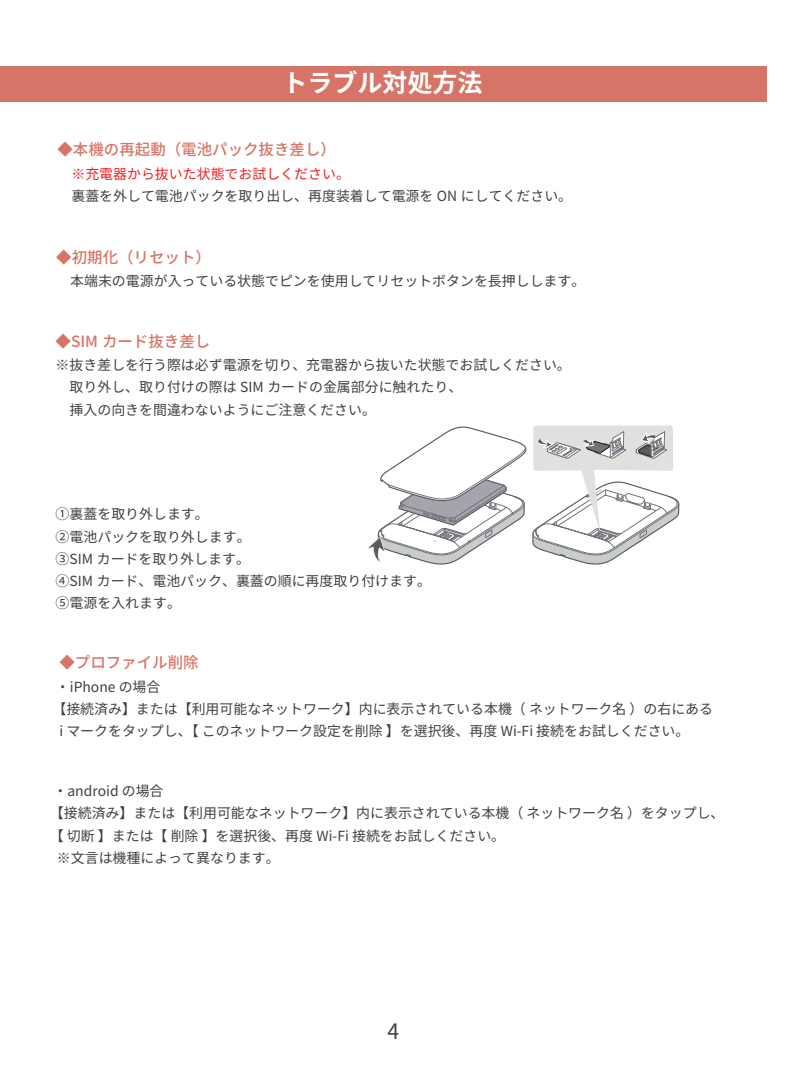
<style>
.page{position:relative;width:787px;height:1092px;background:#fff}
.page>*{position:absolute;margin:0;border:0;box-sizing:border-box;transform-origin:0 0}
.t1{font:700 25px "Noto Sans CJ Kjp";color:#fff}
.t2{font:21.25px "Noto Sans CJ Kjp";color:#404041}
.t3{font:500 15.5px "Noto Sans CJ Kjp";color:#d67567}
.t4{font:14px/22.2px "Noto Sans CJ Kjp";color:#404041}
.t5{font:14px "Noto Sans CJ Kjp";color:#ee1d23}
</style>
<div class="page">
<div style="left:0;top:66px;width:766px;height:35px;background:#d67567"></div>
<svg style="left:367px;top:425px;width:313px;height:140px"></svg>
<h1 class="t1" style="left:282px;top:68px;width:202px">トラブル対処方法</h1>
<p class="t3" style="left:57px;top:141px;width:280px">◆本機の再起動（電池パック抜き差し）</p>
<p class="t5" style="left:71px;top:166px;width:280px">※充電器から抜いた状態でお試しください。</p>
<p class="t4" style="left:71px;top:185px;width:502px">裏蓋を外して電池パックを取り出し、再度装着して電源を ON にしてください。</p>
<p class="t3" style="left:56px;top:248px;width:156px">◆初期化（リセット）</p>
<p class="t4" style="left:70px;top:270px;width:516px">本端末の電源が入っている状態でピンを使用してリセットボタンを長押しします。</p>
<p class="t3" style="left:56px;top:332px;width:156px">◆SIM カード抜き差し</p>
<p class="t4" style="left:56px;top:354px;width:516px">※抜き差しを行う際は必ず電源を切り、充電器から抜いた状態でお試しください。　取り外し、取り付けの際は SIM カードの金属部分に触れたり、<br>　挿入の向きを間違わないようにご注意ください。</p>
<p class="t4" style="left:56px;top:503px;width:377px">①裏蓋を取り外します。<br>②電池パックを取り外します。<br>③SIM カードを取り外します。<br>④SIM カード、電池パック、裏蓋の順に再度取り付けます。<br>⑤電源を入れます。</p>
<p class="t3" style="left:59px;top:654px;width:141px">◆プロファイル削除</p>
<p class="t4" style="left:56px;top:675px;width:106px">・iPhone の場合</p>
<p class="t4" style="left:52px;top:698px;width:679px">【接続済み】または【利用可能なネットワーク】内に表示されている本機（ ネットワーク名 ）の右にある 　</p>
<p class="t4" style="left:59px;top:720px;width:631px">i マークをタップし、【 このネットワーク設定を削除 】を選択後、再度 Wi-Fi 接続をお試しください。</p>
<p class="t4" style="left:53px;top:780px;width:112px">・android の場合</p>
<p class="t4" style="left:50px;top:802px;width:676px">【接続済み】または【利用可能なネットワーク】内に表示されている本機（ ネットワーク名 ）をタップし、</p>
<p class="t4" style="left:50px;top:824px;width:457px">【 切断 】または【 削除 】を選択後、再度 Wi-Fi 接続をお試しください。</p>
<p class="t4" style="left:57px;top:846px;width:224px">※文言は機種によって異なります。</p>
<h2 class="t2" style="left:387px;top:1019px;width:13px">4</h2>
</div>
